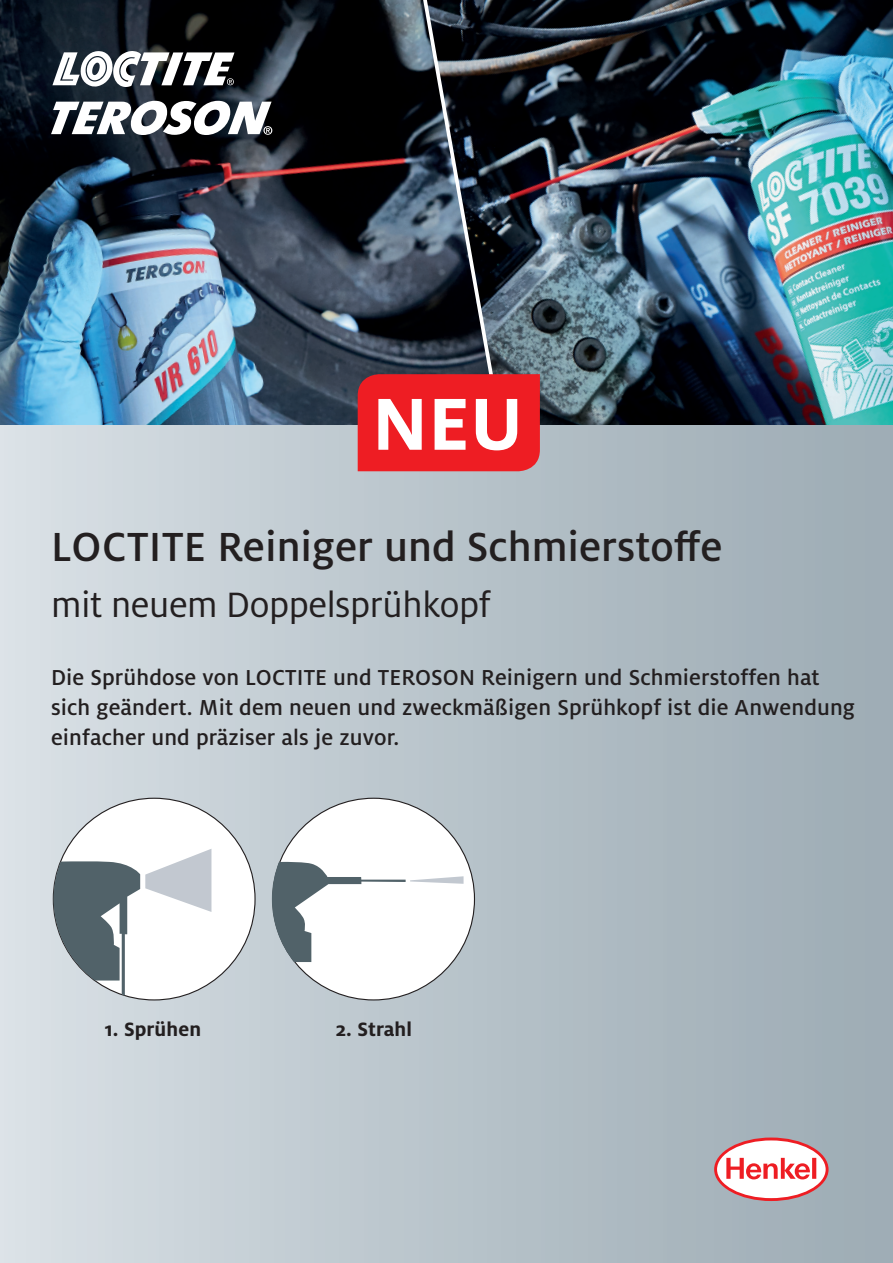
<style>
.page{position:relative;width:893px;height:1263px;background:#fff}
.page>*{position:absolute;margin:0;border:0;box-sizing:border-box;transform-origin:0 0}
.t1{font:700 81.6px "Henkel Milo";color:#fff}
.t2{font:500 45px "Henkel Milo";color:#231f20}
.t3{font:39px "Henkel Milo";letter-spacing:-.01em;color:#231f20}
.t4{font:500 24px/30px "Henkel Milo";letter-spacing:.005em;color:#231f20}
.t5{font:700 21.45px "Henkel Milo";letter-spacing:.005em;color:#231f20}
</style>
<div class="page">
<img style="left:506px;top:0;width:387px;height:425px">
<img style="left:0;top:0;width:506px;height:425px">
<div style="left:0;top:425px;width:893px;height:838px;background:linear-gradient(to right,#d8e0e5,#9baab2)"></div>
<div style="left:53px;top:798px;width:202px;height:202px;background:#fff;border-radius:50%"></div>
<svg style="left:53px;top:849px;width:158px;height:146px"></svg>
<div style="left:273px;top:798px;width:201px;height:202px;background:#fff;border-radius:50%"></div>
<svg style="left:272px;top:862px;width:192px;height:100px"></svg>
<svg style="left:713px;top:1133px;width:119px;height:74px"></svg>
<svg style="left:52px;top:51px;width:182px;height:36px"></svg>
<svg style="left:51px;top:101px;width:221px;height:34px"></svg>
<div style="left:358px;top:374px;width:182px;height:97px;background:#ee1d23"></div>
<h1 class="t1" style="left:372px;top:378px;width:153px">NEU</h1>
<h2 class="t2" style="left:51px;top:522px;width:673px">LOCTITE Reiniger und Schmierstoffe</h2>
<h3 class="t3" style="left:51px;top:583px;width:441px">mit neuem Doppelsprühkopf</h3>
<p class="t4" style="left:51px;top:662px;width:805px">Die Sprühdose von LOCTITE und TEROSON Reinigern und Schmierstoffen hat sich geändert. Mit dem neuen und zweckmäßigen Sprühkopf ist die Anwendung einfacher und präziser als je zuvor.</p>
<p class="t5" style="left:105px;top:1017px;width:98px">1. Sprühen</p>
<p class="t5" style="left:336px;top:1017px;width:78px">2. Strahl</p>
</div>
